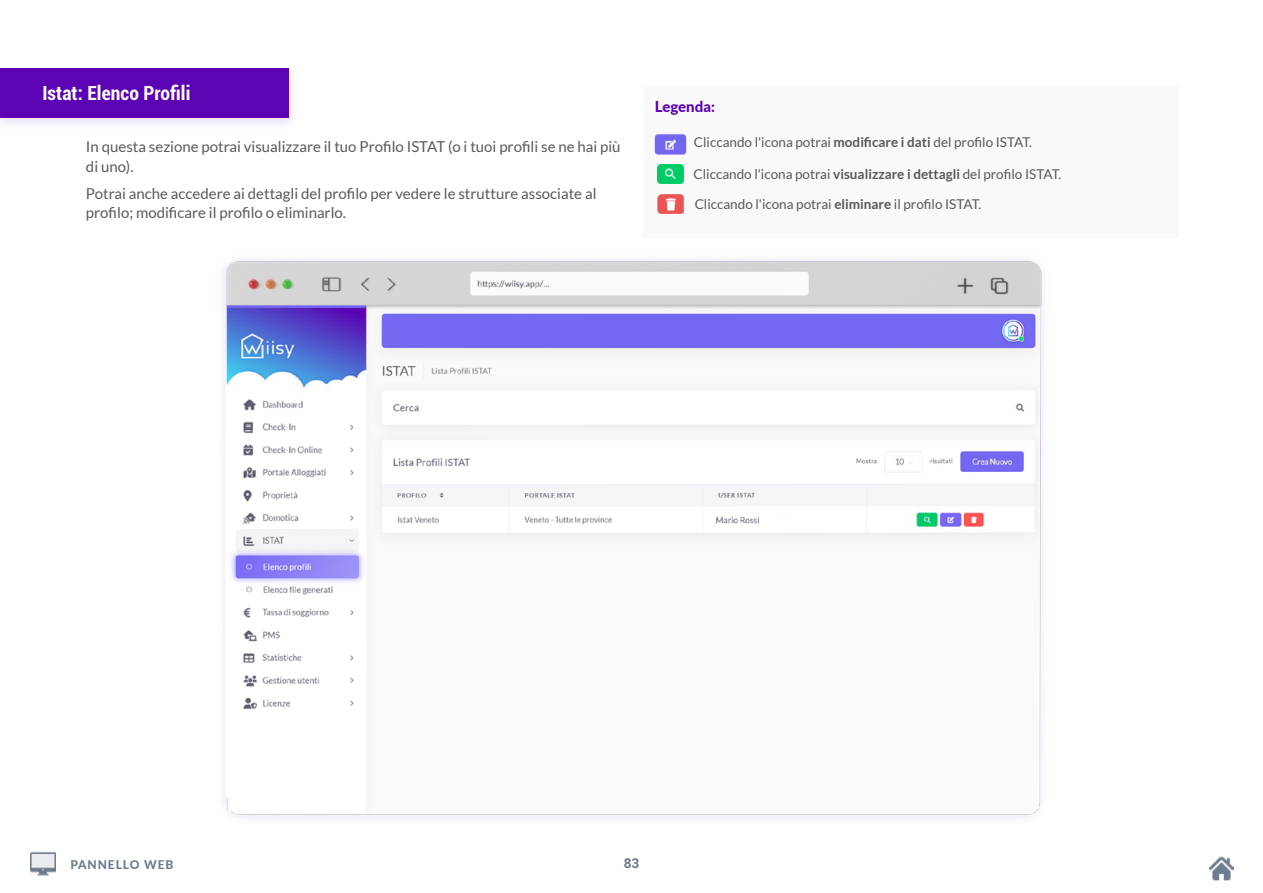
<style>
.page{position:relative;width:1263px;height:893px;background:#fff}
.page>*{position:absolute;margin:0;border:0;box-sizing:border-box;transform-origin:0 0}
.t1{font:700 condensed 19.5px "Roboto";letter-spacing:.005em;color:#fff}
.t2{font:15px/19.5px "Lato";color:#595959}
.t3{font:800 15px "Lato";color:#5b01b1}
.t4{font:13.5px "Lato";color:#595959}
.t5{font:700 13.5px "Roboto";color:#6d7b8f}
.t6{font:800 12px "Lato";letter-spacing:.075em;color:#6d7b8f}
.s1{font-weight:700}
</style>
<div class="page">
<img style="left:30px;top:851px;width:26px;height:25px">
<img style="left:1209px;top:856px;width:24px;height:24px">
<img style="left:222px;top:259px;width:821px;height:559px">
<div style="left:0;top:62px;width:301px;height:71px;background:#5b01b1;opacity:.13"></div>
<div style="left:0;top:68px;width:288px;height:49px;background:#5c03b3"></div>
<div style="left:644px;top:85px;width:535px;height:153px;background:#f9f9fa"></div>
<img style="left:655px;top:134px;width:31px;height:20px">
<img style="left:658px;top:194px;width:25px;height:20px">
<img style="left:658px;top:165px;width:25px;height:19px">
<h1 class="t1" style="left:42px;top:79px;width:150px">Istat: Elenco Profili</h1>
<p class="t2" style="left:86px;top:137px;width:536px">In questa sezione potrai visualizzare il tuo Profilo ISTAT (o i tuoi profili se ne hai più di uno).</p>
<p class="t2" style="left:86px;top:183px;width:512px">Potrai anche accedere ai dettagli del profilo per vedere le strutture associate al profilo; modificare il profilo o eliminarlo.</p>
<p class="t3" style="left:655px;top:95px;width:62px">Legenda:</p>
<p class="t4" style="left:694px;top:135px;width:340px">Cliccando l'icona potrai <span class="s1">modificare i dati</span> del profilo ISTAT.</p>
<p class="t4" style="left:693px;top:166px;width:369px">Cliccando l'icona potrai <span class="s1">visualizzare i dettagli</span> del profilo ISTAT.</p>
<p class="t4" style="left:695px;top:197px;width:288px">Cliccando l'icona potrai <span class="s1">eliminare</span> il profilo ISTAT.</p>
<p class="t6" style="left:70px;top:855px;width:105px">PANNELLO WEB</p>
<p class="t5" style="left:624px;top:854px;width:17px">83</p>
</div>
